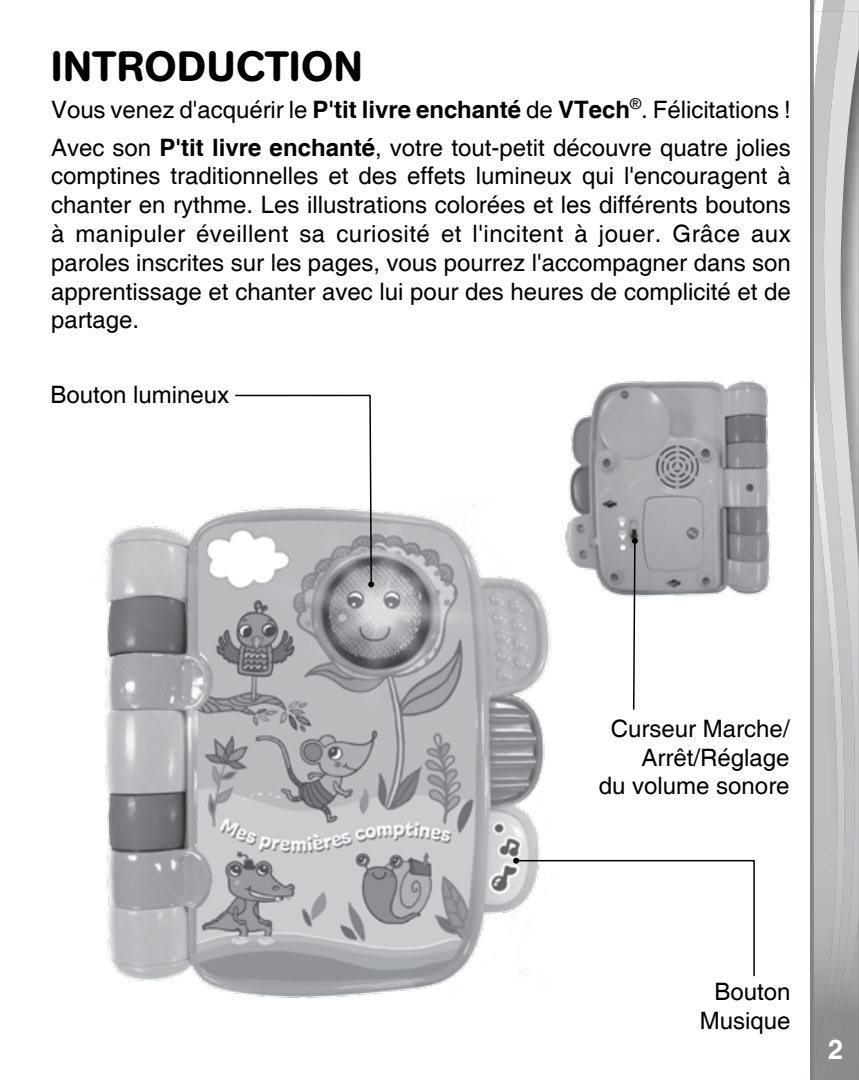
<style>
.page{position:relative;width:859px;height:1080px;background:#fff}
.page>*{position:absolute;margin:0;border:0;box-sizing:border-box;transform-origin:0 0}
.t1{font:500 42px "AG Book Rounded";letter-spacing:.02em;color:#000}
.t2{font:36px "Helvetica";color:#fff}
.t3{font:24px/28.8px "Helvetica";color:#000;text-align:right}
.s1{font-weight:700}
.s2{font-weight:700;font-size:27px}
</style>
<div class="page">
<div style="left:810px;top:0;width:49px;height:1080px;background:linear-gradient(to bottom,#808285,#808285)"></div>
<img style="left:847px;top:917px;width:10px;height:163px">
<svg style="left:814px;top:0;width:45px;height:917px;background:#b6b7b8"></svg>
<img style="left:814px;top:11px;width:33px;height:1069px">
<img style="left:105px;top:505px;width:446px;height:493px">
<svg style="left:513px;top:858px;width:242px;height:120px"></svg>
<svg style="left:234px;top:394px;width:140px;height:193px"></svg>
<img style="left:565px;top:381px;width:206px;height:216px">
<svg style="left:632px;top:538px;width:6px;height:172px"></svg>
<h1 class="t1" style="left:51px;top:42px;width:313px">INTRODUCTION</h1>
<p class="t3" style="left:51px;top:92px;width:741px;line-height:37.2px;text-align:left">Vous venez d'acquérir le <span class="s1">P'tit livre enchanté</span> de <span class="s1">VTech</span><sup>®</sup>. Félicitations !<br>Avec son <span class="s1">P'tit livre enchanté</span>, votre tout-petit découvre quatre jolies</p>
<p class="t3" style="left:51px;top:163px;width:741px;text-align:justify">comptines traditionnelles et des effets lumineux qui l'encouragent à chanter en rythme. Les illustrations colorées et les différents boutons à manipuler éveillent sa curiosité et l'incitent à jouer. Grâce aux paroles inscrites sur les pages, vous pourrez l'accompagner dans son apprentissage et chanter avec lui pour des heures de complicité et de partage.</p>
<p class="t3" style="left:50px;top:381px;width:180px">Bouton lumineux</p>
<p class="t3" style="left:599px;top:715px;width:192px">Curseur Marche/<br>Arrêt/Réglage<br>du volume sonore</p>
<p class="t3" style="left:700px;top:978px;width:92px">Bouton<br>Musique</p>
<h2 class="t2" style="left:825px;top:1028px;width:22px">2<span class="s2">2</span></h2>
</div>
